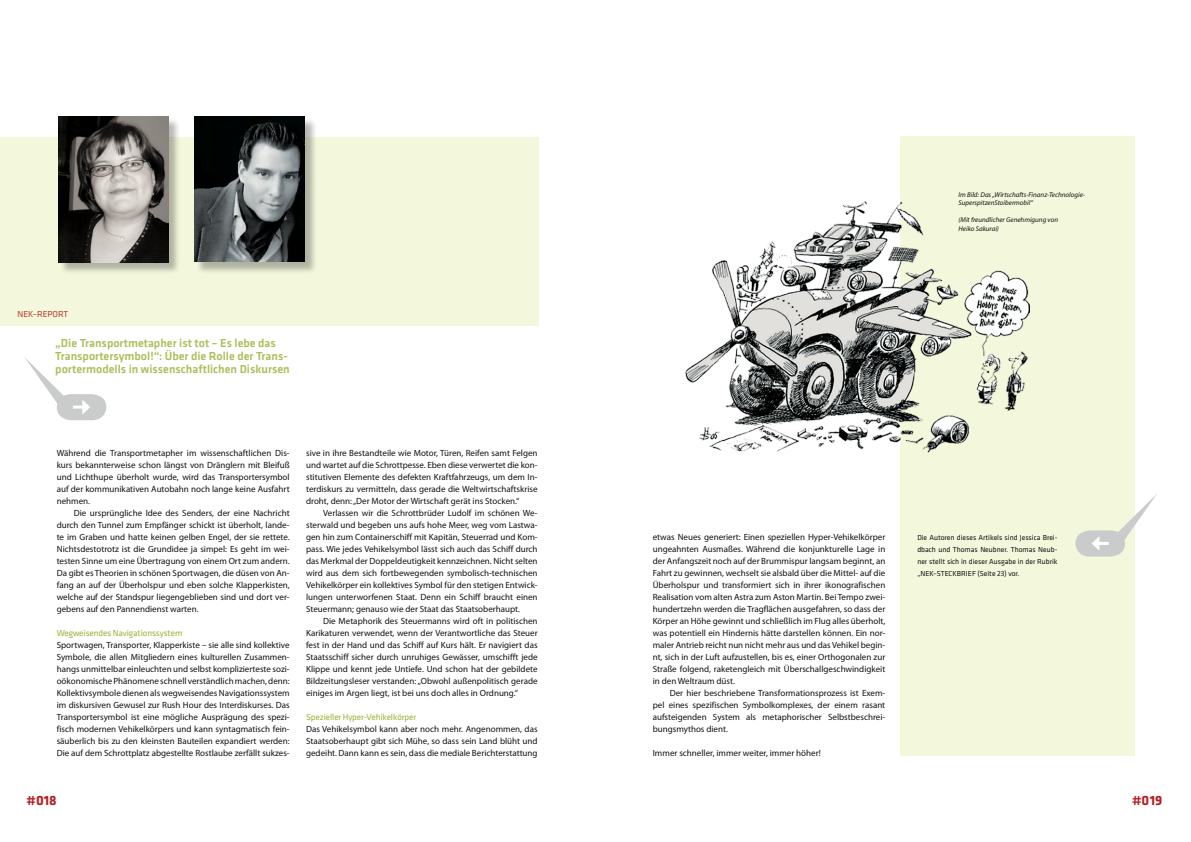
<style>
.page{position:relative;width:1191px;height:842px;background:#fff}
.page>*{position:absolute;margin:0;border:0;box-sizing:border-box;transform-origin:0 0}
.t1{font:700 14px "Klavika";color:#b32127}
.t2{font:500 12px/13px "Klavika";color:#abbe5a}
.t3{font:9px/12px "Myriad Pro";color:#121212;text-align:justify}
.t4{font:9px "Klavika";letter-spacing:-.01em;color:#9ab238}
.t5{font:9px "Klavika";color:#b93a32}
.t6{font:7.5px/12px "Klavika";color:#121212;text-align:justify}
.t7{font:italic 7px/8.5px "Myriad Pro";color:#121212}
</style>
<div class="page">
<div style="left:0;top:137px;width:539px;height:189px;background:#f3f7dc"></div>
<svg style="left:25px;top:358px;width:81px;height:62px"></svg>
<div style="left:900px;top:136px;width:234px;height:620px;background:#f3f7dc"></div>
<svg style="left:1075px;top:493px;width:82px;height:64px"></svg>
<img style="left:685px;top:201px;width:344px;height:252px">
<div style="left:196px;top:118px;width:122px;height:158px;background:#121212;opacity:.3"></div>
<img style="left:194px;top:116px;width:110px;height:146px">
<div style="left:59px;top:118px;width:123px;height:158px;background:#121212;opacity:.3"></div>
<img style="left:58px;top:116px;width:110px;height:146px">
<p class="t5" style="left:17px;top:309px;width:52px">NEK–REPORT</p>
<h2 class="t2" style="left:55px;top:337px;width:236px">„Die Transportmetapher ist tot – Es lebe das<br>Transportersymbol!“: Über die Rolle der Trans&shy;portermodells in wissenschaftlichen Diskursen</h2>
<p class="t3" style="left:57px;top:447px;width:234px">Während die Transportmetapher im wissenschaftlichen Dis&shy;kurs bekannterweise schon längst von Dränglern mit Bleifuß und Lichthupe überholt wurde, wird das Transportersymbol auf der kommunikativen Autobahn noch lange keine Ausfahrt nehmen.</p>
<p class="t3" style="left:57px;top:507px;width:234px;text-indent:17px">Die ursprüngliche Idee des Senders, der eine Nachricht durch den Tunnel zum Empfänger schickt ist überholt, lande&shy;te im Graben und hatte keinen gelben Engel, der sie rettete.<br>Nichtsdestotrotz ist die Grundidee ja simpel: Es geht im wei&shy;testen Sinne um eine Übertragung von einem Ort zum andern.<br>Da gibt es Theorien in schönen Sportwagen, die düsen von An&shy;fang an auf der Überholspur und eben solche Klapperkisten, welche auf der Standspur liegengeblieben sind und dort ver&shy;gebens auf den Pannendienst warten.</p>
<p class="t4" style="left:57px;top:628px;width:127px">Wegweisendes Navigationssystem</p>
<p class="t3" style="left:57px;top:639px;width:234px">Sportwagen, Transporter, Klapperkiste – sie alle sind kollektive Symbole, die allen Mitgliedern eines kulturellen Zusammen&shy;hangs unmittelbar einleuchten und selbst komplizierteste sozi&shy;oökonomische Phänomene schnell verständlich machen, denn:<br>Kollektivsymbole dienen als wegweisendes Navigationssystem im diskursiven Gewusel zur Rush Hour des Interdiskurses. Das Transportersymbol ist eine mögliche Ausprägung des spezi&shy;fisch modernen Vehikelkörpers und kann syntagmatisch fein&shy;säuberlich bis zu den kleinsten Bauteilen expandiert werden:<br>Die auf dem Schrottplatz abgestellte Rostlaube zerfällt sukzes-</p>
<p class="t3" style="left:306px;top:447px;width:233px">sive in ihre Bestandteile wie Motor, Türen, Reifen samt Felgen und wartet auf die Schrottpesse. Eben diese verwertet die kon&shy;stitutiven Elemente des defekten Kraftfahrzeugs, um dem In&shy;terdiskurs zu vermitteln, dass gerade die Weltwirtschaftskrise droht, denn: „Der Motor der Wirtschaft gerät ins Stocken.“</p>
<p class="t3" style="left:306px;top:507px;width:233px;text-indent:17px">Verlassen wir die Schrottbrüder Ludolf im schönen We&shy;sterwald und begeben uns aufs hohe Meer, weg vom Lastwa&shy;gen hin zum Containerschiff mit Kapitän, Steuerrad und Kom&shy;pass. Wie jedes Vehikelsymbol lässt sich auch das Schiff durch das Merkmal der Doppeldeutigkeit kennzeichnen. Nicht selten wird aus dem sich fortbewegenden symbolisch-technischen Vehikelkörper ein kollektives Symbol für den stetigen Entwick&shy;lungen unterworfenen Staat. Denn ein Schiff braucht einen Steuermann; genauso wie der Staat das Staatsoberhaupt.</p>
<p class="t3" style="left:306px;top:615px;width:233px;text-indent:17px">Die Metaphorik des Steuermanns wird oft in politischen Karikaturen verwendet, wenn der Verantwortliche das Steuer fest in der Hand und das Schiff auf Kurs hält. Er navigiert das Staatsschiff sicher durch unruhiges Gewässer, umschifft jede Klippe und kennt jede Untiefe. Und schon hat der gebildete Bildzeitungsleser verstanden: „Obwohl außenpolitisch gerade einiges im Argen liegt, ist bei uns doch alles in Ordnung.“</p>
<p class="t4" style="left:306px;top:712px;width:111px">Spezieller Hyper-Vehikelkörper</p>
<p class="t3" style="left:306px;top:723px;width:233px">Das Vehikelsymbol kann aber noch mehr. Angenommen, das Staatsoberhaupt gibt sich Mühe, so dass sein Land blüht und gedeiht. Dann kann es sein, dass die mediale Berichterstattung</p>
<p class="t7" style="left:958px;top:190px;width:128px">Im Bild: Das „Wirtschafts-Finanz-Technologie-<br>SuperspitzenStoibermobil“</p>
<p class="t7" style="left:958px;top:215px;width:101px">(Mit freundlicher Genehmigung von<br>Heiko Sakurai)</p>
<p class="t3" style="left:652px;top:531px;width:234px">etwas Neues generiert: Einen speziellen Hyper-Vehikelkörper ungeahnten Ausmaßes. Während die konjunkturelle Lage in der Anfangszeit noch auf der Brummispur langsam beginnt, an Fahrt zu gewinnen, wechselt sie alsbald über die Mittel- auf die Überholspur und transformiert sich in ihrer ikonografischen Realisation vom alten Astra zum Aston Martin. Bei Tempo zwei&shy;hundertzehn werden die Tragflächen ausgefahren, so dass der Körper an Höhe gewinnt und schließlich im Flug alles überholt, was potentiell ein Hindernis hätte darstellen können. Ein nor&shy;maler Antrieb reicht nun nicht mehr aus und das Vehikel begin&shy;nt, sich in der Luft aufzustellen, bis es, einer Orthogonalen zur Straße folgend, raketengleich mit Überschallgeschwindigkeit in den Weltraum düst.</p>
<p class="t3" style="left:652px;top:687px;width:234px;text-indent:17px">Der hier beschriebene Transformationsprozess ist Exem&shy;pel eines spezifischen Symbolkomplexes, der einem rasant aufsteigenden System als metaphorischer Selbstbeschrei&shy;bungsmythos dient.</p>
<p class="t3" style="left:652px;top:747px;width:169px">Immer schneller, immer weiter, immer höher!</p>
<p class="t6" style="left:917px;top:532px;width:142px">Die Autoren dieses Artikels sind Jessica Brei&shy;dbach und Thomas Neubner. Thomas Neub&shy;ner stellt sich in dieser Ausgabe in der Rubrik „NEK–STECKBRIEF (Seite 23) vor.</p>
<h1 class="t1" style="left:27px;top:793px;width:32px">#018</h1>
<h1 class="t1" style="left:1132px;top:793px;width:32px">#019</h1>
</div>
